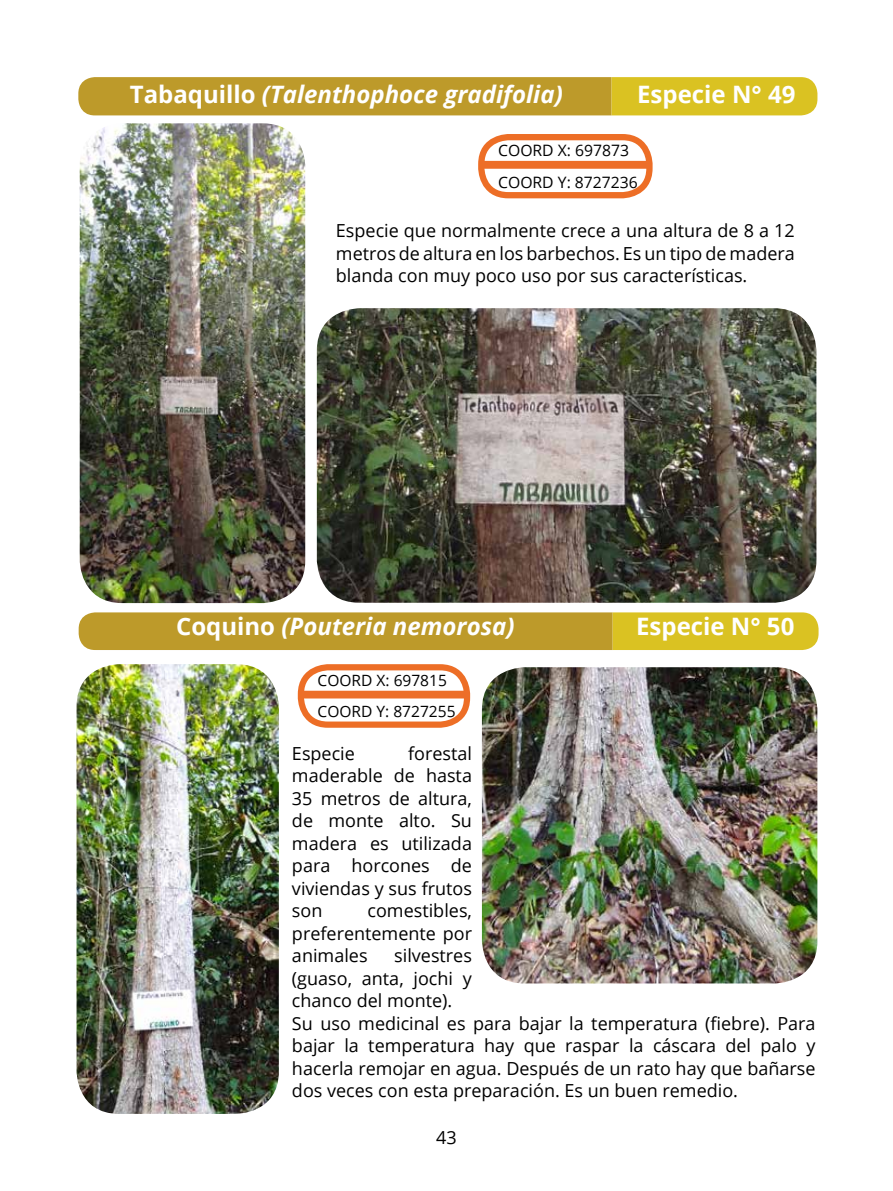
<style>
.page{position:relative;width:893px;height:1191px;background:#fff}
.page>*{position:absolute;margin:0;border:0;box-sizing:border-box;transform-origin:0 0}
.t1{font:italic 700 24px "Open Sans";color:#fff}
.t2{font:700 24px "Open Sans";color:#fff}
.t3{font:18px/22.5px "Open Sans";color:#000;text-align:justify}
.t4{font:15.75px/31.7px "Open Sans";color:#000}
.t5{font:15.6px/31.3px "Open Sans";color:#000}
.s1{font-style:normal}
</style>
<div class="page">
<svg style="left:78px;top:77px;width:739px;height:38px;background:#c5a62a"></svg>
<div style="left:478px;top:134px;width:175px;height:64px;border:6px solid #ed6e26;border-radius:27px"></div>
<div style="left:482px;top:161px;width:170px;height:8px;background:#ed6e28"></div>
<img style="left:80px;top:123px;width:225px;height:480px">
<div style="left:298px;top:664px;width:172px;height:63px;border:6px solid #ed6e26;border-radius:27px"></div>
<div style="left:302px;top:690px;width:167px;height:8px;background:#ed6e28"></div>
<svg style="left:79px;top:612px;width:739px;height:38px;background:#c6a62b"></svg>
<img style="left:317px;top:308px;width:499px;height:295px">
<img style="left:482px;top:667px;width:335px;height:316px">
<img style="left:77px;top:664px;width:202px;height:449px">
<h1 class="t1" style="left:130px;top:77px;width:434px"><span class="s1">Tabaquillo</span> (Talenthophoce gradifolia)</h1>
<p class="t4" style="left:498px;top:134px;width:141px">COORD X: 697873<br>COORD Y: 8727236</p>
<h1 class="t2" style="left:637px;top:78px;width:160px">Especie N° 49</h1>
<p class="t3" style="left:336px;top:219px;width:460px">Especie que normalmente crece a una altura de 8 a 12 metros de altura en los barbechos. Es un tipo de madera blanda con muy poco uso por sus características.</p>
<h1 class="t1" style="left:176px;top:609px;width:340px"><span class="s1">Coquino</span> (Pouteria nemorosa)</h1>
<p class="t5" style="left:318px;top:664px;width:139px">COORD X: 697815<br>COORD Y: 8727255</p>
<h1 class="t2" style="left:636px;top:610px;width:160px">Especie N° 50</h1>
<p class="t3" style="left:292px;top:741px;width:182px;text-indent:116px">forestal maderable de hasta 35 metros de altura, de monte alto. Su madera es utilizada para horcones de viviendas y sus frutos son</p>
<p class="t3" style="left:292px;top:741px;width:64px">Especie</p>
<p class="t3" style="left:292px;top:899px;width:181px;text-indent:76px">comestibles, preferentemente por animales</p>
<p class="t3" style="left:292px;top:944px;width:525px;text-align:left;text-indent:102px">silvestres<br>(guaso, anta, jochi y<br>chanco del monte).<br>Su uso medicinal es para bajar la temperatura (fiebre). Para bajar la temperatura hay que raspar la cáscara del palo y hacerla remojar en agua. Después de un rato hay que bañarse dos veces con esta preparación. Es un buen remedio.</p>
<p class="t3" style="left:436px;top:1126px;width:22px">43</p>
</div>
